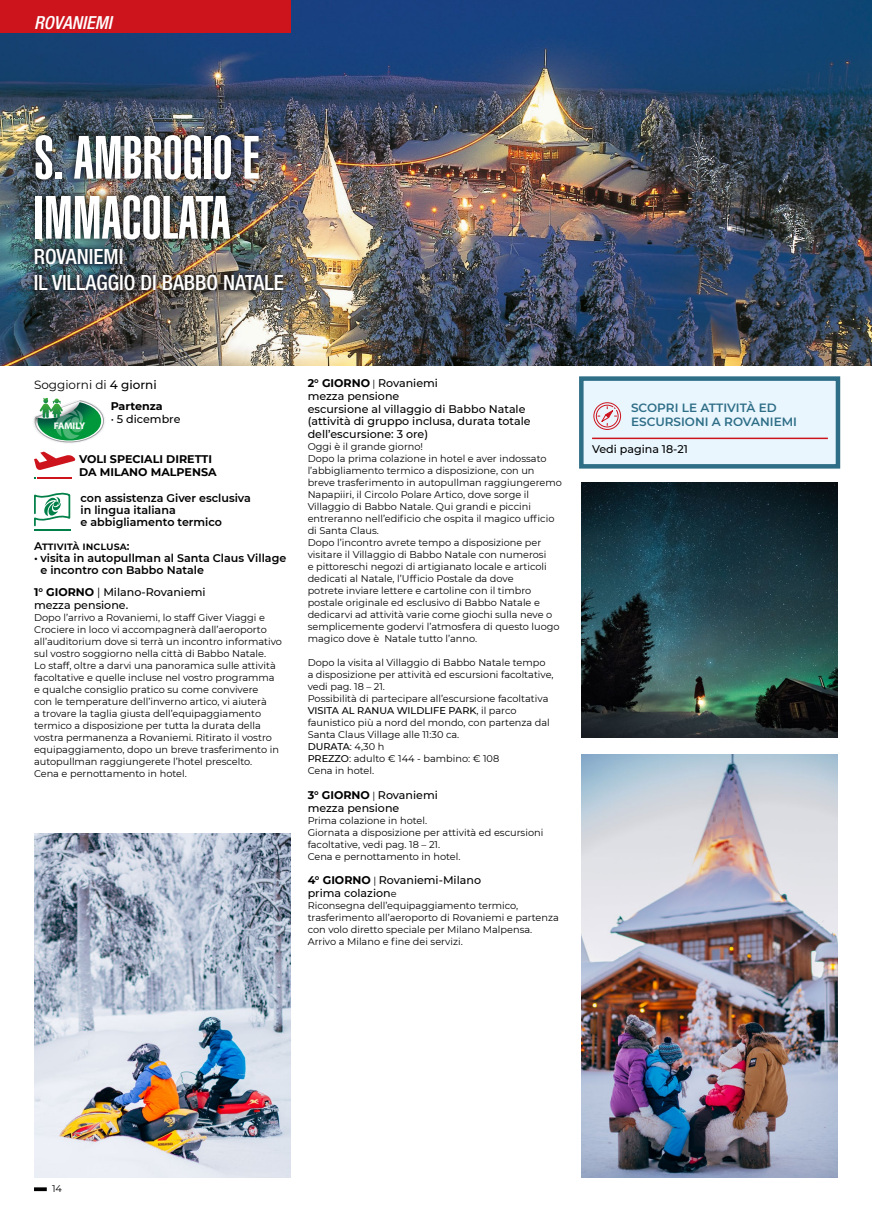
<style>
.page{position:relative;width:872px;height:1212px;background:#fff}
.page>*{position:absolute;margin:0;border:0;box-sizing:border-box;transform-origin:0 0}
.t1{font:60px/60px "Helvetica LT Std Ultra Comp";color:#fff}
.t2{font:500 condensed 21px/25.5px "Helvetica Neue LT Std";color:#fff}
.t3{font:italic 500 condensed 18px "Helvetica Neue LT Std";color:#fff}
.t4{font:600 12px/13.5px "Montserrat";color:#2e6e87}
.t5{font:12px "Montserrat";color:#000}
.t6{font:500 11.1px/12.8px "Montserrat";color:#000}
.t7{font:600 11.1px/12px "Montserrat";color:#000}
.t8{font:700 11.1px/13.5px "Montserrat";color:#000}
.t9{font:600 11.1px "Montserrat";letter-spacing:.025em;color:#000}
.t10{font:9.75px/12px "Montserrat";color:#000}
.t11{font:700 9.6px/9px "Myriad Pro";color:#fff;text-align:center}
.s1{font-weight:500}
.s2{font-weight:400}
.s3{font-weight:700}
.s4{font-weight:400;font-size:9.75px}
</style>
<div class="page">
<svg style="left:34px;top:1187px;width:13px;height:4px"></svg>
<img style="left:0;top:0;width:872px;height:366px">
<div style="left:0;top:0;width:291px;height:33px;background:#cd141d"></div>
<div style="left:28px;top:127px;width:263px;height:170px;background:#000;opacity:.75"></div>
<hr style="left:37px;top:477px;width:35px;height:1px;background:#cd141d">
<svg style="left:34px;top:452px;width:41px;height:18px"></svg>
<svg style="left:33px;top:397px;width:72px;height:46px"></svg>
<svg style="left:34px;top:492px;width:37px;height:39px"></svg>
<div style="left:581px;top:379px;width:257px;height:87px;background:#eaf6fe"></div>
<hr style="left:592px;top:438px;width:236px;height:1px;background:#cd141d">
<div style="left:579px;top:376px;width:261px;height:93px;border:4px solid #2e6e87"></div>
<div style="left:593px;top:402px;width:28px;height:28px;border:1px solid #cd141d;border-radius:50%"></div>
<svg style="left:595px;top:404px;width:24px;height:24px"></svg>
<img style="left:34px;top:833px;width:257px;height:345px">
<img style="left:581px;top:755px;width:257px;height:423px">
<img style="left:581px;top:483px;width:257px;height:255px">
<h3 class="t3" style="left:34px;top:12px;width:79px">ROVANIEMI</h3>
<h1 class="t1" style="left:34px;top:128px;width:227px">S. AMBROGIO E<br>IMMACOLATA</h1>
<h2 class="t2" style="left:34px;top:244px;width:252px">ROVANIEMI<br>IL VILLAGGIO DI BABBO NATALE</h2>
<p class="t11" style="left:47px;top:199px;width:47px">ESCORTED<br>BY CAR</p>
<p class="t11" style="left:52px;top:280px;width:37px">CLASSIC</p>
<p class="t5" style="left:34px;top:376px;width:124px">Soggiorni di <span class="s1">4 giorni</span></p>
<p class="t8" style="left:111px;top:399px;width:53px">Partenza</p>
<p class="t6" style="left:111px;top:412px;width:71px"><span class="s2">•</span> 5 dicembre</p>
<p class="t8" style="left:79px;top:452px;width:139px">VOLI SPECIALI DIRETTI<br>DA MILANO MALPENSA</p>
<p class="t7" style="left:81px;top:491px;width:172px">con assistenza Giver esclusiva in lingua italiana<br>e abbigliamento termico</p>
<p class="t9" style="left:34px;top:538px;width:97px">Attività inclusa:</p>
<p class="t7" style="left:40px;top:551px;width:247px;text-indent:-6px">• visita in autopullman al Santa Claus Village e incontro con Babbo Natale</p>
<p class="t6" style="left:34px;top:586px;width:173px"><span class="s3">1° GIORNO</span> <span class="s2">|</span> Milano-Rovaniemi mezza pensione.</p>
<p class="t10" style="left:34px;top:611px;width:249px">Dopo l’arrivo a Rovaniemi, lo staff Giver Viaggi e Crociere in loco vi accompagnerà dall’aeroporto all’auditorium dove si terrà un incontro informativo sul vostro soggiorno nella città di Babbo Natale.<br>Lo staff, oltre a darvi una panoramica sulle attività facoltative e quelle incluse nel vostro programma e qualche consiglio pratico su come convivere<br>con le temperature dell’inverno artico, vi aiuterà<br>a trovare la taglia giusta dell’equipaggiamento termico a disposizione per tutta la durata della vostra permanenza a Rovaniemi. Ritirato il vostro equipaggiamento, dopo un breve trasferimento in autopullman raggiungerete l’hotel prescelto.<br>Cena e pernottamento in hotel.</p>
<p class="t11" style="left:54px;top:421px;width:33px">FAMILY</p>
<p class="t6" style="left:308px;top:376px;width:224px"><span class="s3">2° GIORNO</span> <span class="s4">|</span> Rovaniemi<br>mezza pensione<br>escursione al villaggio di Babbo Natale (attività di gruppo inclusa, durata totale dell’escursione: 3 ore)</p>
<p class="t10" style="left:308px;top:440px;width:256px">Oggi è il grande giorno!<br>Dopo la prima colazione in hotel e aver indossato l’abbigliamento termico a disposizione, con un breve trasferimento in autopullman raggiungeremo Napapiiri, il Circolo Polare Artico, dove sorge il Villaggio di Babbo Natale. Qui grandi e piccini entreranno nell’edificio che ospita il magico ufficio di Santa Claus.<br>Dopo l’incontro avrete tempo a disposizione per visitare il Villaggio di Babbo Natale con numerosi<br>e pittoreschi negozi di artigianato locale e articoli dedicati al Natale, l’Ufficio Postale da dove<br>potrete inviare lettere e cartoline con il timbro postale originale ed esclusivo di Babbo Natale e dedicarvi ad attività varie come giochi sulla neve o semplicemente godervi l’atmosfera di questo luogo magico dove è Natale tutto l’anno.</p>
<p class="t10" style="left:308px;top:656px;width:247px">Dopo la visita al Villaggio di Babbo Natale tempo a disposizione per attività ed escursioni facoltative, vedi pag. 18 – 21.<br>Possibilità di partecipare all’escursione facoltativa <span class="s1">VISITA AL RANUA WILDLIFE PARK</span>, il parco faunistico più a nord del mondo, con partenza dal Santa Claus Village alle 11:30 ca.<br><span class="s1">DURATA</span>: 4,30 h<br><span class="s1">PREZZO</span>: adulto € 144 - bambino: € 108<br>Cena in hotel.</p>
<p class="t6" style="left:308px;top:788px;width:132px"><span class="s3">3° GIORNO</span> <span class="s4">|</span> Rovaniemi mezza pensione</p>
<p class="t10" style="left:308px;top:814px;width:237px">Prima colazione in hotel.<br>Giornata a disposizione per attività ed escursioni facoltative, vedi pag. 18 – 21.<br>Cena e pernottamento in hotel.</p>
<p class="t6" style="left:308px;top:874px;width:175px"><span class="s3">4° GIORNO</span> <span class="s4">|</span> Rovaniemi-Milano prima colazion<span class="s4">e</span></p>
<p class="t10" style="left:308px;top:899px;width:253px">Riconsegna dell’equipaggiamento termico, trasferimento all’aeroporto di Rovaniemi e partenza con volo diretto speciale per Milano Malpensa.<br>Arrivo a Milano e fine dei servizi.</p>
<p class="t4" style="left:631px;top:401px;width:167px">SCOPRI LE ATTIVITÀ ED<br>ESCURSIONI A ROVANIEMI</p>
<p class="t6" style="left:592px;top:443px;width:97px">Vedi pagina 18-21</p>
<p class="t10" style="left:52px;top:1182px;width:11px">14</p>
</div>
